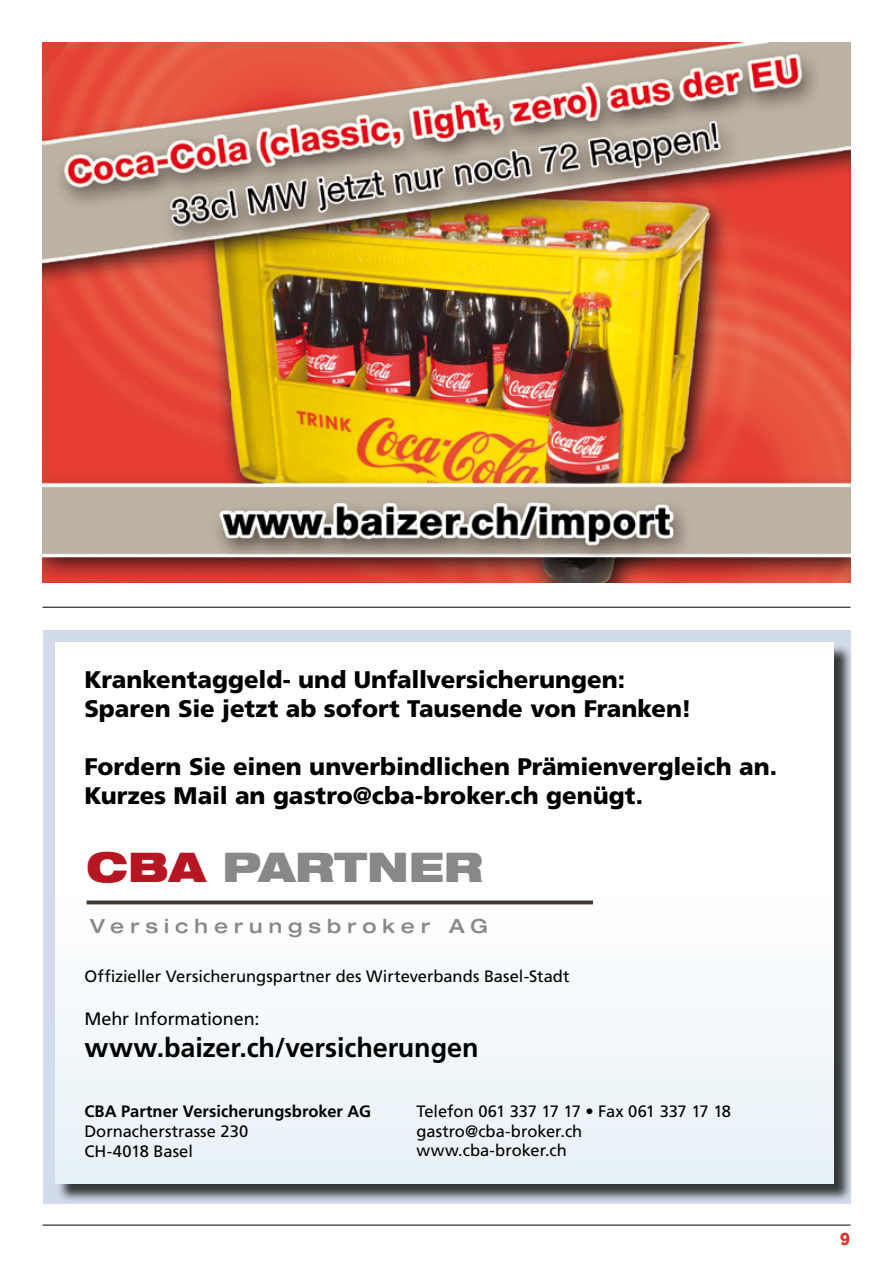
<style>
.page{position:relative;width:893px;height:1263px;background:#fff}
.page>*{position:absolute;margin:0;border:0;box-sizing:border-box;transform-origin:0 0}
.t1{font:900 expanded 40.95px "Helvetica Neue";color:#87888a}
.t2{font:700 27px "Frutiger";letter-spacing:-.005em;color:#000}
.t3{font:900 24px/28.8px "Frutiger";color:#000}
.t4{font:700 21px "Bailey Sans ITC";color:#e4312b}
.t5{font:500 expanded 19.5px "Helvetica Neue";letter-spacing:.31em;color:#87888a}
.t6{font:18px "Frutiger";letter-spacing:-.005em;color:#000}
.t7{font:16.5px/19.8px "Frutiger";color:#000}
.t8{font:700 16.5px "Frutiger";color:#000}
.s1{color:#b51621}
</style>
<div class="page">
<hr style="left:43px;top:1225px;width:807px;height:1px;background:#000">
<div style="left:43px;top:631px;width:807px;height:573px;background:#d1dbe9"></div>
<div style="left:57px;top:645px;width:796px;height:558px;background:#000;opacity:.75"></div>
<div style="left:55px;top:642px;width:778px;height:542px;background:linear-gradient(to bottom,#fff,#ebf4f8)"></div>
<svg style="left:87px;top:900px;width:506px;height:4px;background:#5a514e"></svg>
<hr style="left:43px;top:607px;width:807px;height:1px;background:#000">
<img style="left:43px;top:43px;width:807px;height:540px">
<p class="t3" style="left:84px;top:665px;width:609px">Krankentaggeld- und Unfallversicherungen:<br>Sparen Sie jetzt ab sofort Tausende von Franken!</p>
<p class="t3" style="left:84px;top:752px;width:694px">Fordern Sie einen unverbindlichen Prämienvergleich an.<br>Kurzes Mail an gastro@cba-broker.ch genügt.</p>
<h1 class="t1" style="left:87px;top:841px;width:398px"><span class="s1">CBA</span> PARTNER</h1>
<p class="t5" style="left:90px;top:914px;width:400px">Versicherungsbroker AG</p>
<p class="t7" style="left:84px;top:966px;width:487px">Offizieller Versicherungspartner des Wirteverbands Basel-Stadt</p>
<p class="t6" style="left:84px;top:1008px;width:177px">Mehr Informationen:</p>
<p class="t2" style="left:84px;top:1032px;width:396px">www.baizer.ch/versicherungen</p>
<p class="t8" style="left:84px;top:1101px;width:288px">CBA Partner Versicherungsbroker AG</p>
<p class="t7" style="left:84px;top:1121px;width:165px">Dornacherstrasse 230<br>CH-4018 Basel</p>
<p class="t7" style="left:416px;top:1101px;width:316px">Telefon 061 337 17 17 • Fax 061 337 17 18 gastro@cba-broker.ch www.cba-broker.ch</p>
<p class="t4" style="left:840px;top:1228px;width:12px">9</p>
</div>
